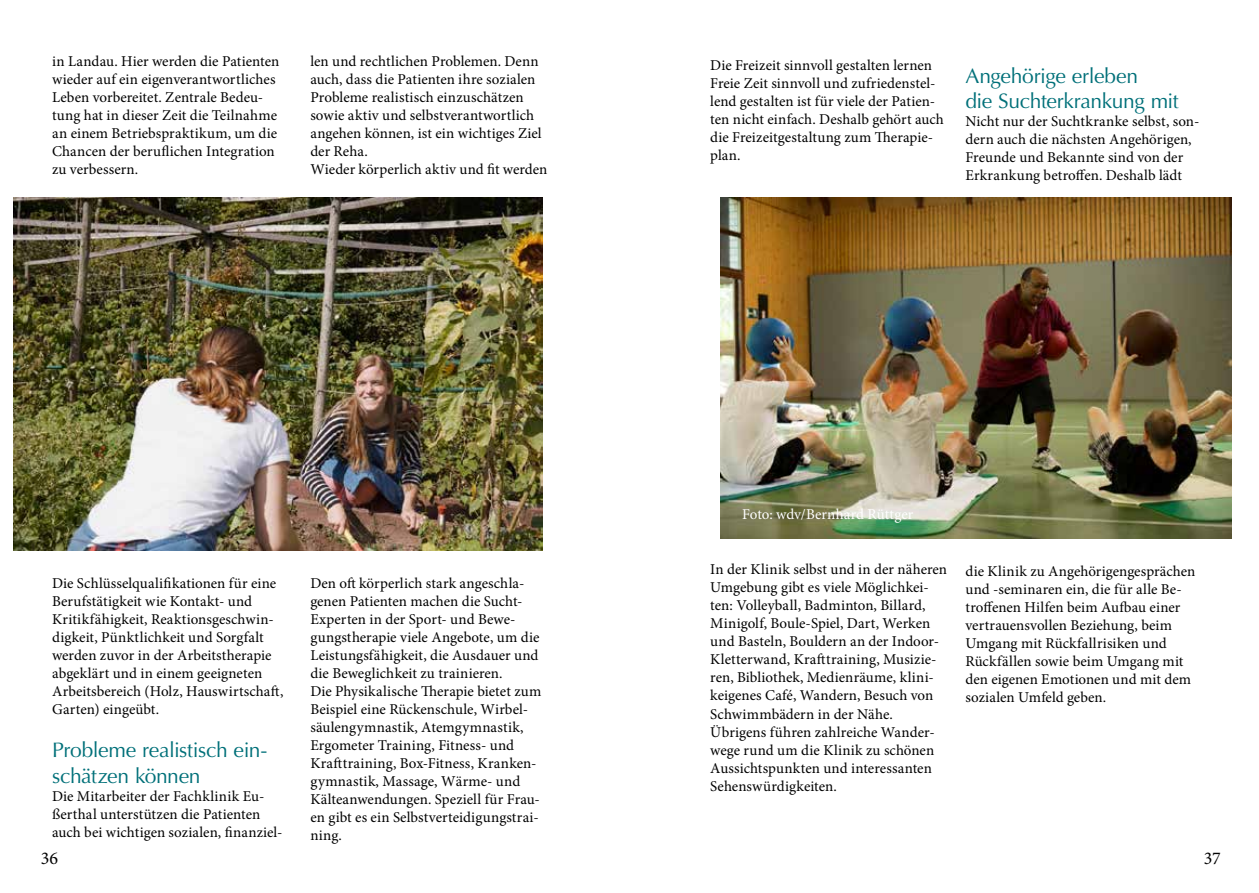
<style>
.page{position:relative;width:1259px;height:893px;background:#fff}
.page>*{position:absolute;margin:0;border:0;box-sizing:border-box;transform-origin:0 0}
.t1{font:21px/25.2px "Optima";letter-spacing:-.02em;color:#007079}
.t2{font:18px "Minion Pro";color:#000}
.t3{font:15px/18px "Minion Pro";letter-spacing:.005em;color:#000}
.t4{font:15px "Minion Pro";color:#fff}
</style>
<div class="page">
<img style="left:14px;top:198px;width:529px;height:352px">
<img style="left:721px;top:198px;width:510px;height:340px">
<p class="t3" style="left:52px;top:52px;width:229px">in Landau. Hier werden die Patienten wieder auf ein eigenverantwortliches Leben vorbereitet. Zentrale Bedeu&shy;tung hat in dieser Zeit die Teilnahme an einem Betriebspraktikum, um die Chancen der beruflichen Integration zu verbessern.</p>
<p class="t3" style="left:310px;top:52px;width:238px">len und rechtlichen Problemen. Denn auch, dass die Patienten ihre sozialen Probleme realistisch einzuschätzen sowie aktiv und selbstverantwortlich angehen können, ist ein wichtiges Ziel der Reha.<br>Wieder körperlich aktiv und fit werden</p>
<p class="t3" style="left:52px;top:574px;width:233px">Die Schlüsselqualifikationen für eine Berufstätigkeit wie Kontakt- und Kritikfähigkeit, Reaktionsgeschwin&shy;digkeit, Pünktlichkeit und Sorgfalt werden zuvor in der Arbeitstherapie abgeklärt und in einem geeigneten Arbeitsbereich (Holz, Hauswirtschaft, Garten) eingeübt.</p>
<h1 class="t1" style="left:52px;top:738px;width:217px">Probleme realistisch ein&shy;schätzen können</h1>
<p class="t3" style="left:52px;top:787px;width:232px">Die Mitarbeiter der Fachklinik Eu&shy;ßerthal unterstützen die Patienten auch bei wichtigen sozialen, finanziel-</p>
<p class="t3" style="left:310px;top:574px;width:233px">Den oft körperlich stark angeschla&shy;genen Patienten machen die Sucht-Experten in der Sport- und Bewe&shy;gungstherapie viele Angebote, um die Leistungsfähigkeit, die Ausdauer und die Beweglichkeit zu trainieren.<br>Die Physikalische Therapie bietet zum Beispiel eine Rückenschule, Wirbel&shy;säulengymnastik, Atemgymnastik, Ergometer Training, Fitness- und Krafttraining, Box-Fitness, Kranken&shy;gymnastik, Massage, Wärme- und Kälteanwendungen. Speziell für Frau&shy;en gibt es ein Selbstverteidigungstrai&shy;ning.</p>
<p class="t3" style="left:710px;top:57px;width:235px">Die Freizeit sinnvoll gestalten lernen Freie Zeit sinnvoll und zufriedenstel&shy;lend gestalten ist für viele der Patien&shy;ten nicht einfach. Deshalb gehört auch die Freizeitgestaltung zum Therapie&shy;plan.</p>
<h1 class="t1" style="left:965px;top:64px;width:215px">Angehörige erleben<br>die Suchterkrankung mit</h1>
<p class="t3" style="left:965px;top:113px;width:235px">Nicht nur der Suchtkranke selbst, son&shy;dern auch die nächsten Angehörigen, Freunde und Bekannte sind von der Erkrankung betroffen. Deshalb lädt</p>
<p class="t4" style="left:742px;top:504px;width:173px">Foto: wdv/Bernhard Rüttger</p>
<p class="t3" style="left:710px;top:561px;width:238px">In der Klinik selbst und in der näheren Umgebung gibt es viele Möglichkei&shy;ten: Volleyball, Badminton, Billard, Minigolf, Boule-Spiel, Dart, Werken und Basteln, Bouldern an der Indoor-Kletterwand, Krafttraining, Musizie&shy;ren, Bibliothek, Medienräume, klini&shy;keigenes Café, Wandern, Besuch von Schwimmbädern in der Nähe.<br>Übrigens führen zahlreiche Wander&shy;wege rund um die Klinik zu schönen Aussichtspunkten und interessanten Sehenswürdigkeiten.</p>
<p class="t3" style="left:965px;top:563px;width:231px">die Klinik zu Angehörigengesprächen und -seminaren ein, die für alle Be&shy;troffenen Hilfen beim Aufbau einer vertrauensvollen Beziehung, beim Umgang mit Rückfallrisiken und Rückfällen sowie beim Umgang mit den eigenen Emotionen und mit dem sozialen Umfeld geben.</p>
<p class="t2" style="left:41px;top:846px;width:19px">36</p>
<p class="t2" style="left:1203px;top:846px;width:19px">37</p>
</div>
